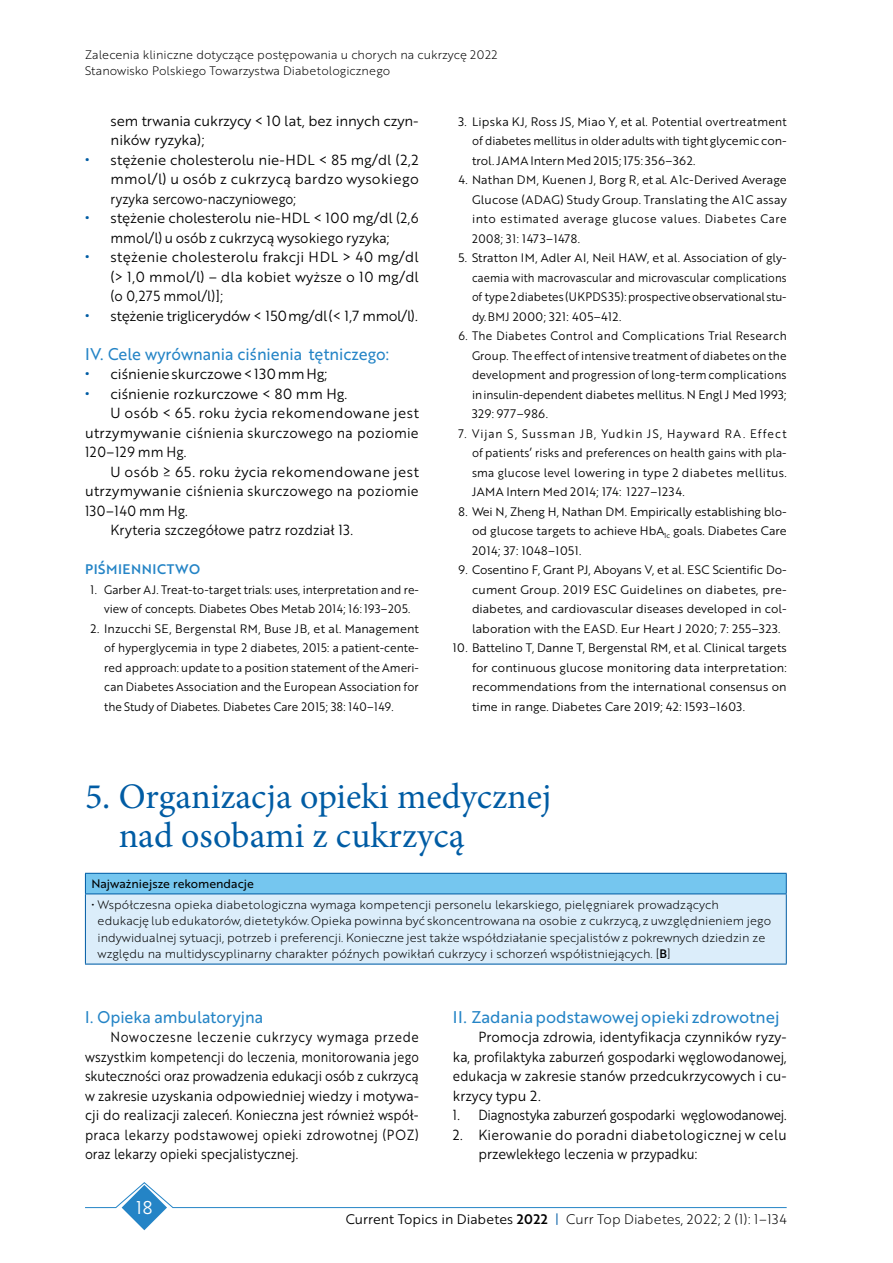
<style>
.page{position:relative;width:893px;height:1263px;background:#fff}
.page>*{position:absolute;margin:0;border:0;box-sizing:border-box;transform-origin:0 0}
.t1{font:36px/39px "Minion Pro";color:#005ca4}
.t2{font:18px "Brother 1816 Book";color:#fff}
.t3{font:16.5px "Brother 1816 Regular";color:#2484c6}
.t4{font:16.5px "Brother 1816 Regular";color:#2484c6;scale:.95 1}
.t5{font:14.25px/19.5px "Brother 1816 Book";color:#000;text-align:justify}
.t6{font:14.25px/19.5px "Brother 1816 Book";color:#000;text-align:justify;scale:.9 1}
.t7{font:14.25px/19.5px "Brother 1816 Book";color:#000;text-align:justify;scale:.95 1}
.t8{font:14.25px "Brother 1816 Book";letter-spacing:.02em;color:#000}
.t9{font:14.25px/19.5px "Brother 1816 Book";letter-spacing:.02em;color:#000;scale:.95 1}
.t10{font:14.25px "Brother 1816 Book";letter-spacing:.03em;color:#000}
.t11{font:14.25px "Brother 1816 Book";letter-spacing:-.025em;color:#000}
.t12{font:14.25px "Brother 1816 Book";letter-spacing:.04em;color:#000;scale:.95 1}
.t13{font:13.5px "Brother 1816 Light";color:#000}
.t14{font:13.5px "Brother 1816 Medium";letter-spacing:.04em;color:#2484c6}
.t15{font:12px/19.5px "Brother 1816 Book";letter-spacing:.005em;color:#000;text-align:justify}
.t16{font:12px/16.5px "Brother 1816 Light";color:#000}
.t17{font:12px/19.5px "Brother 1816 Book";letter-spacing:.005em;color:#000;text-align:justify;scale:.95 1}
.t18{font:12px "Brother 1816 Regular";color:#000}
.s1{font-family:"Brother 1816 Medium";font-size:15px;color:#005ca4}
.s2{font-family:"Brother 1816 Medium"}
.s3{font-family:"Brother 1816 Book"}
.s4{font-family:"Brother 1816 Book";color:#005ca4}
</style>
<div class="page">
<svg style="left:85px;top:1182px;width:702px;height:48px"></svg>
<div style="left:85px;top:873px;width:701px;height:21px;background:#75c6ef"></div>
<div style="left:85px;top:894px;width:701px;height:70px;background:#dbedfa"></div>
<hr style="left:85px;top:873px;width:702px;height:1px;background:#005ca4">
<svg style="left:85px;top:874px;width:1px;height:19px"></svg>
<svg style="left:786px;top:874px;width:1px;height:19px"></svg>
<hr style="left:85px;top:893px;width:702px;height:1px;background:#005ca4">
<hr style="left:85px;top:894px;width:1px;height:70px;background:#005ca4">
<hr style="left:786px;top:894px;width:1px;height:70px;background:#005ca4">
<hr style="left:85px;top:964px;width:702px;height:1px;background:#005ca4">
<p class="t16" style="left:85px;top:45px;width:414px">Zalecenia kliniczne dotyczące postępowania u chorych na cukrzycę 2022<br>Stanowisko Polskiego Towarzystwa Diabetologicznego</p>
<p class="t5" style="left:111px;top:110px;width:310px">sem trwania cukrzycy &lt; 10 lat, bez innych czyn&shy;ników ryzyka);</p>
<p class="t5" style="left:111px;top:149px;width:310px;text-indent:-26px"><span class="s1">•</span> stężenie cholesterolu nie-HDL &lt; 85 mg/dl (2,2 mmol/l) u osób z cukrzycą bardzo wysokiego ryzyka sercowo-naczyniowego;</p>
<p class="t5" style="left:85px;top:208px;width:335px;text-align:center"><span class="s1">•</span> stężenie cholesterolu nie-HDL &lt; 100 mg/dl (2,6 mmol/l) u osób z cukrzycą wysokiego ryzyka;</p>
<p class="t5" style="left:111px;top:247px;width:310px;text-indent:-26px"><span class="s1">•</span> stężenie cholesterolu frakcji HDL &gt; 40 mg/dl (&gt; 1,0 mmol/l) – dla kobiet wyższe o 10 mg/dl (o 0,275 mmol/l)];</p>
<p class="t11" style="left:85px;top:305px;width:334px"><span class="s1">•</span> stężenie triglicerydów &lt; 150 mg/dl (&lt; 1,7 mmol/l).</p>
<h3 class="t3" style="left:85px;top:342px;width:306px">IV. Cele wyrównania ciśnienia tętniczego:</h3>
<p class="t5" style="left:85px;top:364px;width:244px"><span class="s1">•</span> ciśnienie skurczowe &lt; 130 mm Hg;</p>
<p class="t5" style="left:85px;top:383px;width:264px"><span class="s1">•</span> ciśnienie rozkurczowe &lt; 80 mm Hg.</p>
<p class="t10" style="left:111px;top:403px;width:310px">U osób &lt; 65. roku życia rekomendowane jest</p>
<p class="t8" style="left:85px;top:422px;width:335px">utrzymywanie ciśnienia skurczowego na poziomie</p>
<p class="t12" style="left:85px;top:442px;width:108px">120–129 mm Hg.</p>
<p class="t10" style="left:111px;top:461px;width:310px">U osób ≥ 65. roku życia rekomendowane jest</p>
<p class="t8" style="left:85px;top:481px;width:335px">utrzymywanie ciśnienia skurczowego na poziomie</p>
<p class="t12" style="left:85px;top:500px;width:110px">130–140 mm Hg.</p>
<p class="t7" style="left:111px;top:520px;width:257px">Kryteria szczegółowe patrz rozdział 13.</p>
<p class="t14" style="left:85px;top:559px;width:56px">PIŚMI ENNICT</p>
<p class="t14" style="left:175px;top:559px;width:25px">WO</p>
<p class="t17" style="left:91px;top:579px;width:347px;text-align:center">1. Garber AJ. Treat-to-target trials: uses, interpretation and re&shy;view of concepts. Diabetes Obes Metab 2014; 16: 193–205.</p>
<p class="t15" style="left:104px;top:618px;width:316px;text-indent:-14px">2. Inzucchi SE, Bergenstal RM, Buse JB, et al. Management of hyperglycemia in type 2 diabetes, 2015: a patient-cente&shy;red approach: update to a position statement of the Ameri&shy;can Diabetes Association and the European Association for the Study of Diabetes. Diabetes Care 2015; 38: 140–149.</p>
<p class="t15" style="left:472px;top:111px;width:316px;text-indent:-14px">3. Lipska KJ, Ross JS, Miao Y, et al. Potential overtreatment of diabetes mellitus in older adults with tight glycemic con&shy;trol. JAMA Intern Med 2015; 175: 356–362.</p>
<p class="t15" style="left:472px;top:170px;width:316px;text-indent:-14px">4. Nathan DM, Kuenen J, Borg R, et al. A1c-Derived Average Glucose (ADAG) Study Group. Translating the A1C assay into estimated average glucose values. Diabetes Care 2008; 31: 1473–1478.</p>
<p class="t15" style="left:472px;top:248px;width:316px;text-indent:-14px">5. Stratton IM, Adler AI, Neil HAW, et al. Association of gly&shy;caemia with macrovascular and microvascular complications of type 2 diabetes (UKPDS 35): prospective observational stu&shy;dy. BMJ 2000; 321: 405–412.</p>
<p class="t17" style="left:472px;top:326px;width:333px;text-indent:-14px">6. The Diabetes Control and Complications Trial Research Group. The effect of intensive treatment of diabetes on the development and progression of long-term complications in insulin-dependent diabetes mellitus. N Engl J Med 1993; 329: 977–986.</p>
<p class="t17" style="left:472px;top:423px;width:333px;text-indent:-14px">7. Vijan S, Sussman JB, Yudkin JS, Hayward RA. Effect of patients’ risks and preferences on health gains with pla&shy;sma glucose level lowering in type 2 diabetes mellitus.<br>JAMA Intern Med 2014; 174: 1227–1234.</p>
<p class="t15" style="left:472px;top:501px;width:316px;text-indent:-14px">8. Wei N, Zheng H, Nathan DM. Empirically establishing blo&shy;od glucose targets to achieve HbA<sub>1c</sub> goals. Diabetes Care 2014; 37: 1048–1051.</p>
<p class="t15" style="left:472px;top:560px;width:316px;text-indent:-14px">9. Cosentino F, Grant PJ, Aboyans V, et al. ESC Scientific Do&shy;cument Group. 2019 ESC Guidelines on diabetes, pre&shy;diabetes, and cardiovascular diseases developed in col&shy;laboration with the EASD. Eur Heart J 2020; 7: 255–323.</p>
<p class="t15" style="left:472px;top:638px;width:316px;text-indent:-19px">10. Battelino T, Danne T, Bergenstal RM, et al. Clinical targets for continuous glucose monitoring data interpretation: recommendations from the international consensus on time in range. Diabetes Care 2019; 42: 1593–1603.</p>
<h1 class="t1" style="left:119px;top:777px;width:434px;text-indent:-34px">5. Organizacja opieki medycznej nad osobami z cukrzycą</h1>
<p class="t18" style="left:91px;top:875px;width:164px">Najważniejsze rekomendacje</p>
<p class="t16" style="left:98px;top:895px;width:675px;text-indent:-6px">• Współczesna opieka diabetologiczna wymaga kompetencji personelu lekarskiego, pielęgniarek prowadzących edukację lub edukatorów, dietetyków. Opieka powinna być skoncentrowana na osobie z cukrzycą, z uwzględnieniem jego indywidualnej sytuacji, potrzeb i preferencji. Konieczne jest także współdziałanie specjalistów z pokrewnych dziedzin ze względu na multidyscyplinarny charakter późnych powikłań cukrzycy i schorzeń współistniejących. [<span class="s2">B</span>]</p>
<h3 class="t4" style="left:85px;top:1005px;width:189px">I. Opieka ambulatoryjna</h3>
<p class="t6" style="left:85px;top:1027px;width:372px;text-indent:26px">Nowoczesne leczenie cukrzycy wymaga przede wszystkim kompetencji do leczenia, monitorowania jego skuteczności oraz prowadzenia edukacji osób z cukrzycą w zakresie uzyskania odpowiedniej wiedzy i motywa&shy;cji do realizacji zaleceń. Konieczna jest również współ&shy;praca lekarzy podstawowej opieki zdrowotnej (POZ) oraz lekarzy opieki specjalistycznej.</p>
<h3 class="t3" style="left:453px;top:1005px;width:328px">II. Zadania podstawowej opieki zdrowotnej</h3>
<p class="t7" style="left:453px;top:1027px;width:353px;text-indent:26px">Promocja zdrowia, identyfikacja czynników ryzy&shy;ka, profilaktyka zaburzeń gospodarki węglowodanowej, edukacja w zakresie stanów przedcukrzycowych i cu&shy;krzycy typu 2.</p>
<p class="t6" style="left:453px;top:1105px;width:372px">1. Diagnostyka zaburzeń gospodarki węglowodanowej.</p>
<p class="t9" style="left:478px;top:1124px;width:326px;text-indent:-26px">2. Kierowanie do poradni diabetologicznej w celu przewlekłego leczenia w przypadku:</p>
<h2 class="t2" style="left:136px;top:1194px;width:18px">18</h2>
<p class="t13" style="left:346px;top:1209px;width:442px"><span class="s3">Current Topics in Diabetes</span> <span class="s2">2022</span> <span class="s4">|</span> Curr Top Diabetes, 2022; 2 (1): 1–134</p>
</div>
